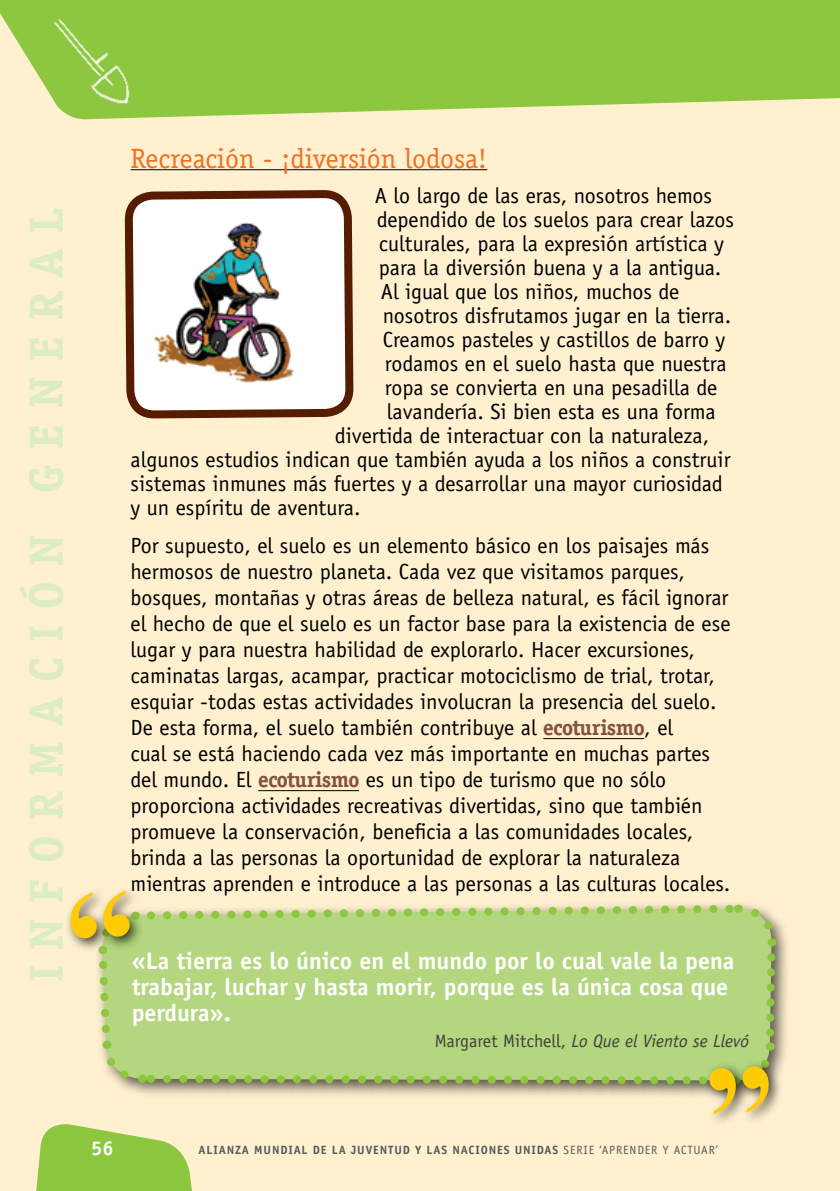
<style>
.page{position:relative;width:840px;height:1191px;background:#fff}
.page>*{position:absolute;margin:0;border:0;box-sizing:border-box;transform-origin:0 0}
.t1{font:700 48px "Officina Ser ITC Std";letter-spacing:.33em;color:#dcecc5}
.t2{font:28px "Officina Serif Std";color:#f36f21}
.t3{font:700 24px/26px "Officina Sans Std";color:#fff}
.t4{font:22px/26px "Officina Sans Std";color:#000}
.t5{font:700 20px "Officina Sans Std";color:#fff}
.t6{font:italic 18px "Officina Sans Std";color:#414042}
.t7{font:700 12px "Officina Sans Std";letter-spacing:.07em;color:#58595b}
.s1{font-family:"Officina Ser ITC Std";font-weight:700;color:#845339}
.s2{font-style:normal}
.s3{font-weight:400}
</style>
<div class="page">
<div style="left:0;top:0;width:839px;height:1191px;background:#fff1d0"></div>
<div style="left:645px;top:0;width:194px;height:103px;background:#8dc63f"></div>
<svg style="left:0;top:0;width:645px;height:120px;background:#9acb50"></svg>
<img style="left:54px;top:17px;width:82px;height:91px">
<hr style="left:130px;top:169px;width:357px;height:1px;background:#000">
<hr style="left:543px;top:738px;width:101px;height:1px;background:#000">
<hr style="left:258px;top:790px;width:101px;height:1px;background:#000">
<div style="left:702px;top:1059px;width:81px;height:68px;background:#000;opacity:.75"></div>
<svg style="left:129px;top:190px;width:220px;height:602px"></svg>
<img style="left:153px;top:222px;width:145px;height:162px">
<svg style="left:36px;top:890px;width:743px;height:301px"></svg>
<h1 class="t1" style="left:17px;top:982px;width:775px;rotate:-90deg">INFORMACIÓN GENERAL</h1>
<p class="t2" style="left:130px;top:142px;width:358px">Recreación - ¡diversión lodosa!</p>
<p class="t4" style="left:374px;top:183px;width:339px">A lo largo de las eras, nosotros hemos</p>
<p class="t4" style="left:376px;top:207px;width:358px">dependido de los suelos para crear lazos</p>
<p class="t4" style="left:378px;top:231px;width:346px">culturales, para la expresión artística y</p>
<p class="t4" style="left:378px;top:255px;width:344px">para la diversión buena y a la antigua.</p>
<p class="t4" style="left:380px;top:279px;width:300px">Al igual que los niños, muchos de</p>
<p class="t4" style="left:382px;top:303px;width:350px">nosotros disfrutamos jugar en la tierra.</p>
<p class="t4" style="left:382px;top:327px;width:344px">Creamos pasteles y castillos de barro y</p>
<p class="t4" style="left:384px;top:351px;width:343px">rodamos en el suelo hasta que nuestra</p>
<p class="t4" style="left:384px;top:375px;width:334px">ropa se convierta en una pesadilla de</p>
<p class="t4" style="left:386px;top:399px;width:330px">lavandería. Si bien esta es una forma</p>
<p class="t4" style="left:334px;top:423px;width:376px">divertida de interactuar con la naturaleza,</p>
<p class="t4" style="left:130px;top:447px;width:601px">algunos estudios indican que también ayuda a los niños a construir</p>
<p class="t4" style="left:130px;top:471px;width:593px">sistemas inmunes más fuertes y a desarrollar una mayor curiosidad</p>
<p class="t4" style="left:130px;top:495px;width:231px">y un espíritu de aventura.</p>
<p class="t4" style="left:130px;top:532px;width:601px">Por supuesto, el suelo es un elemento básico en los paisajes más hermosos de nuestro planeta. Cada vez que visitamos parques, bosques, montañas y otras áreas de belleza natural, es fácil ignorar el hecho de que el suelo es un factor base para la existencia de ese lugar y para nuestra habilidad de explorarlo. Hacer excursiones, caminatas largas, acampar, practicar motociclismo de trial, trotar, esquiar -todas estas actividades involucran la presencia del suelo.<br>De esta forma, el suelo también contribuye al <span class="s1">ecoturismo</span>, el<br>cual se está haciendo cada vez más importante en muchas partes del mundo. El <span class="s1">ecoturismo</span> es un tipo de turismo que no sólo proporciona actividades recreativas divertidas, sino que también promueve la conservación, beneficia a las comunidades locales, brinda a las personas la oportunidad de explorar la naturaleza mientras aprenden e introduce a las personas a las culturas locales.</p>
<p class="t3" style="left:132px;top:947px;width:604px">«La tierra es lo único en el mundo por lo cual vale la pena trabajar, luchar y hasta morir, porque es la única cosa que perdura».</p>
<p class="t6" style="left:434px;top:1030px;width:315px"><span class="s2">Margaret Mitchell,</span> Lo Que el Viento se Llevó</p>
<p class="t5" style="left:91px;top:1135px;width:24px">56</p>
<p class="t7" style="left:198px;top:1142px;width:520px">ALIANZA MUNDIAL DE LA JUVENTUD Y LAS NACIONES UNIDas <span class="s3">SERIE ‘APRENDER Y ACTUAR’</span></p>
</div>
